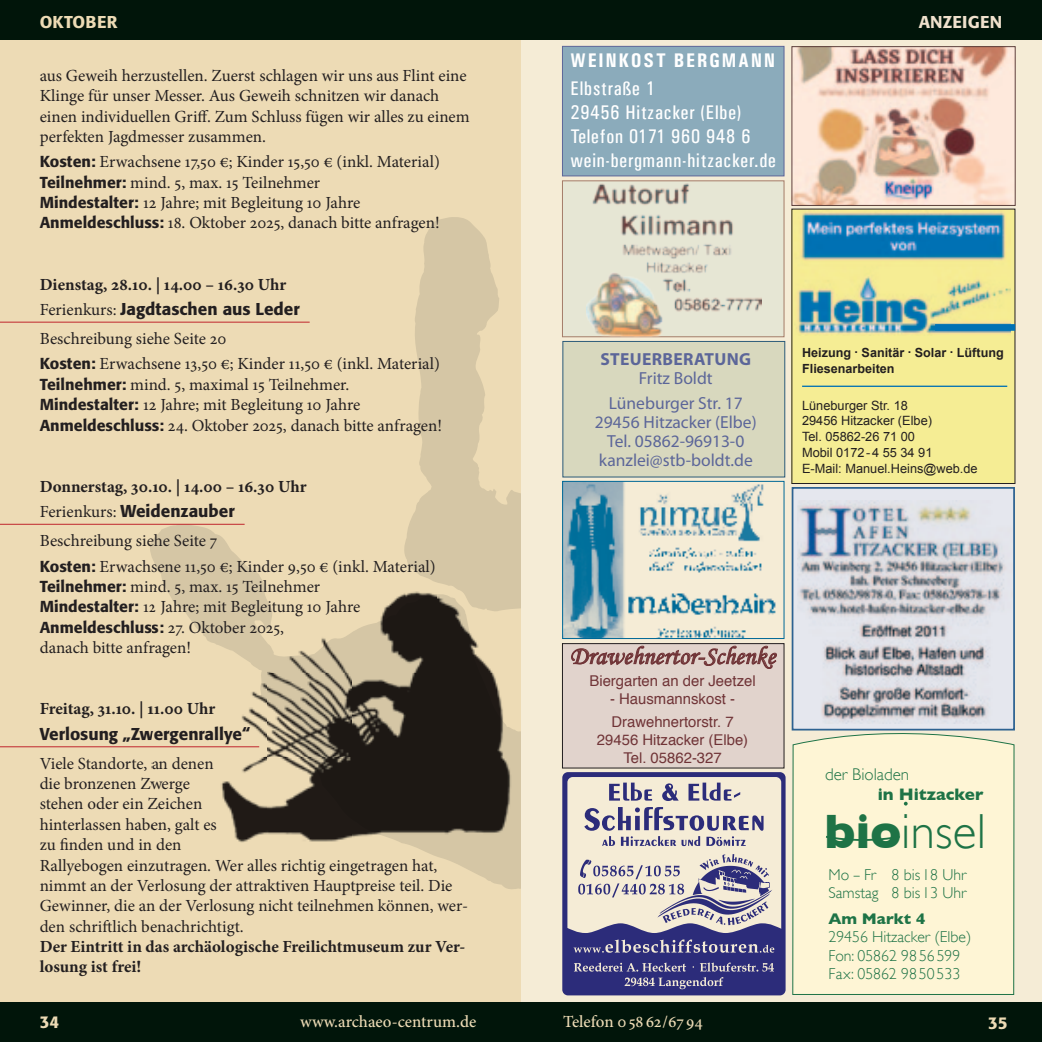
<style>
.page{position:relative;width:1042px;height:1042px;background:#fff}
.page>*{position:absolute;margin:0;border:0;box-sizing:border-box;transform-origin:0 0}
.t1{font:300 49.18px "Gill Sans";letter-spacing:.005em;color:#1e7346}
.t2{font:25.38px "Monotype Corsiva";color:#703437}
.t3{font:19.78px/23.8px "Univers Condensed";letter-spacing:.04em;color:#fff}
.t4{font:700 condensed 19.78px "Univers";letter-spacing:.09em;color:#fff}
.t5{font:17.5px/19.2px "Myriad Pro";color:#5c6699;text-align:center}
.t6{font:700 17.5px "Myriad Pro";letter-spacing:.02em;color:#5c6699}
.t7{font:16.97px/20.3px "Minion Pro";letter-spacing:-.005em;color:#231f20}
.t8{font:700 16.97px/20.3px "Minion Pro";color:#231f20}
.t9{font:500 16.97px "Formata BQ";color:#231f20}
.t10{font:500 16.97px "Minion Pro";color:#eddbb5}
.t11{font:500 16.97px "Formata BQ";letter-spacing:.01em;color:#eddbb5}
.t12{font:300 16.97px "Gill Sans";color:#1e7346}
.t13{font:700 16.97px "Gill Sans";color:#1e7346}
.t14{font:500 16.97px "Formata BQ";letter-spacing:.01em;color:#f0e1cd}
.t15{font:300 15.75px/18.4px "Gill Sans";color:#1e7346}
.t16{font:500 15.75px "Formata BQ";color:#231f20}
.t17{font:700 15.75px "Gill Sans";color:#1e7346}
.t18{font:14.88px/22.8px "Helvetica";color:#703437}
.t19{font:12.78px/15.8px "Arial";color:#231f20}
.t20{font:700 12.6px/15.8px "Arial";color:#231f20}
.s1{font-family:"Formata BQ";font-weight:500;font-size:15.75px}
.s2{font-family:"Minion Pro";font-weight:400}
.s3{font-family:"Minion Pro";font-weight:400;font-size:16.97px}
.s4{font-weight:700}
</style>
<div class="page">
<div style="left:0;top:30px;width:1042px;height:984px;background:#eddbb5"></div>
<svg style="left:148px;top:217px;width:373px;height:672px"></svg>
<div style="left:521px;top:30px;width:521px;height:984px;background:#f5ecd6"></div>
<div style="left:0;top:0;width:1042px;height:40px;background:#01150a"></div>
<div style="left:0;top:1002px;width:1042px;height:40px;background:#01150a"></div>
<hr style="left:0;top:322px;width:310px;height:1px;background:#c0262d">
<hr style="left:0;top:524px;width:245px;height:1px;background:#c0262d">
<hr style="left:0;top:746px;width:259px;height:1px;background:#c0262d">
<div style="left:562px;top:180px;width:222px;height:157px;background:#e6e6d4;border:1px solid #ac877d"></div>
<img style="left:586px;top:184px;width:175px;height:154px">
<div style="left:791px;top:487px;width:224px;height:243px;background:#e5e7ee;border:2px solid #2d6291"></div>
<img style="left:797px;top:500px;width:216px;height:219px">
<div style="left:562px;top:341px;width:223px;height:136px;background:#d8d8be;border:1px solid #2d6291"></div>
<div style="left:562px;top:643px;width:222px;height:125px;background:#e1d3cc"></div>
<div style="left:562px;top:643px;width:222px;height:125px;border:1px solid #231f20"></div>
<svg style="left:571px;top:645px;width:206px;height:24px"></svg>
<svg style="left:792px;top:719px;width:223px;height:276px"></svg>
<svg style="left:902px;top:797px;width:8px;height:8px"></svg>
<svg style="left:824px;top:834px;width:78px;height:8px"></svg>
<svg style="left:562px;top:772px;width:223px;height:223px"></svg>
<svg style="left:609px;top:782px;width:43px;height:18px"></svg>
<svg style="left:662px;top:783px;width:17px;height:18px"></svg>
<svg style="left:688px;top:782px;width:52px;height:18px"></svg>
<svg style="left:565px;top:854px;width:217px;height:139px"></svg>
<svg style="left:584px;top:807px;width:179px;height:39px"></svg>
<div style="left:792px;top:209px;width:223px;height:274px;background:#f5ed94"></div>
<img style="left:797px;top:212px;width:213px;height:122px">
<hr style="left:802px;top:386px;width:205px;height:1px;background:#0071b4">
<div style="left:935px;top:324px;width:80px;height:7px;background:#0071b4"></div>
<div style="left:562px;top:46px;width:222px;height:130px;background:#8babbb;border:1px solid #5c6699"></div>
<img style="left:564px;top:483px;width:212px;height:154px">
<div style="left:562px;top:481px;width:222px;height:158px;border:1px solid #0071b4"></div>
<img style="left:153px;top:589px;width:368px;height:253px">
<img style="left:793px;top:48px;width:216px;height:156px">
<div style="left:791px;top:46px;width:224px;height:160px;border:1px solid #5c403b"></div>
<p class="t11" style="left:40px;top:11px;width:79px">Oktober</p>
<p class="t7" style="left:40px;top:65px;width:431px">aus Geweih herzustellen. Zuerst schlagen wir uns aus Flint eine Klinge für unser Messer. Aus Geweih schnitzen wir danach einen individuellen Griff. Zum Schluss fügen wir alles zu einem perfekten Jagdmesser zusammen.</p>
<p class="t7" style="left:40px;top:152px;width:402px"><span class="s1">Kosten:</span> Erwachsene 17,50 €; Kinder 15,50 € (inkl. Material)<br><span class="s1">Teilnehmer:</span> mind. 5, max. 15 Teilnehmer<br><span class="s1">Mindestalter:</span> 12 Jahre; mit Begleitung 10 Jahre <span class="s1">Anmeldeschluss:</span> 18. Oktober 2025, danach bitte anfragen!</p>
<p class="t8" style="left:40px;top:274px;width:248px">Dienstag, 28.10. | 14.00 – 16.30 Uhr</p>
<p class="t9" style="left:40px;top:299px;width:262px"><span class="s2">Ferienkurs:</span> Jagdtaschen aus Leder</p>
<p class="t7" style="left:40px;top:326px;width:402px;line-height:25.4px">Beschreibung siehe Seite 20<br><span class="s1">Kosten:</span> Erwachsene 13,50 €; Kinder 11,50 € (inkl. Material)</p>
<p class="t7" style="left:40px;top:374px;width:404px"><span class="s1">Teilnehmer:</span> mind. 5, maximal 15 Teilnehmer.<br><span class="s1">Mindestalter:</span> 12 Jahre; mit Begleitung 10 Jahre<br><span class="s1">Anmeldeschluss:</span> 24. Oktober 2025, danach bitte anfragen!</p>
<p class="t8" style="left:40px;top:476px;width:268px">Donnerstag, 30.10. | 14.00 – 16.30 Uhr</p>
<p class="t9" style="left:40px;top:501px;width:197px"><span class="s2">Ferienkurs:</span> Weidenzauber</p>
<p class="t7" style="left:40px;top:528px;width:397px;line-height:25.4px">Beschreibung siehe Seite 7<br><span class="s1">Kosten:</span> Erwachsene 11,50 €; Kinder 9,50 € (inkl. Material)</p>
<p class="t7" style="left:40px;top:576px;width:322px"><span class="s1">Teilnehmer:</span> mind. 5, max. 15 Teilnehmer<br><span class="s1">Mindestalter:</span> 12 Jahre; mit Begleitung 10 Jahre</p>
<p class="t16" style="left:40px;top:617px;width:246px">Anmeldeschluss: <span class="s3">27. Oktober 2025,</span></p>
<p class="t7" style="left:40px;top:637px;width:153px">danach bitte anfragen!</p>
<p class="t8" style="left:40px;top:698px;width:177px">Freitag, 31.10. | 11.00 Uhr</p>
<p class="t9" style="left:40px;top:723px;width:212px">Verlosung „Zwergenrallye“</p>
<p class="t7" style="left:40px;top:753px;width:430px">Viele Standorte, an denen<br>die bronzenen Zwerge<br>stehen oder ein Zeichen<br>hinterlassen haben, galt es<br>zu finden und in den<br>Rallyebogen einzutragen. Wer alles richtig eingetragen hat, nimmt an der Verlosung der attraktiven Hauptpreise teil. Die Gewinner, die an der Verlosung nicht teilnehmen können, wer&shy;den schriftlich benachrichtigt.</p>
<p class="t8" style="left:40px;top:936px;width:427px">Der Eintritt in das archäologische Freilichtmuseum zur Ver&shy;losung ist frei!</p>
<p class="t4" style="left:570px;top:48px;width:206px">WEINKOST BERGMANN</p>
<p class="t3" style="left:570px;top:77px;width:207px">Elbstraße 1<br>29456 Hitzacker (Elbe)<br>Telefon 0171 960 948 6 wein-bergmann-hitzacker.de</p>
<p class="t14" style="left:919px;top:11px;width:85px">Anzeigen</p>
<p class="t6" style="left:600px;top:348px;width:152px">STEUERBERATUNG</p>
<p class="t5" style="left:609px;top:366px;width:135px;line-height:24.2px">Fritz Boldt<br>Lüneburger Str. 17</p>
<p class="t5" style="left:595px;top:412px;width:163px">29456 Hitzacker (Elbe)<br>Tel. 05862-96913-0 kanzlei@stb-boldt.de</p>
<p class="t20" style="left:802px;top:346px;width:203px">Heizung . Sanitär . Solar . Lüftung<br>Fliesenarbeiten</p>
<p class="t19" style="left:802px;top:397px;width:177px">Lüneburger Str. 18<br>29456 Hitzacker (Elbe)<br>Tel. 05862-26 71 00<br>Mobil 0172-4 55 34 91<br>E-Mail: Manuel.Heins@web.de</p>
<h2 class="t2" style="left:570px;top:640px;width:207px">Drawehnertor-Schenke</h2>
<p class="t18" style="left:589px;top:670px;width:168px">Biergarten an der Jeetzel</p>
<p class="t18" style="left:610px;top:688px;width:126px">- Hausmannskost -<br>Drawehnertorstr. 7</p>
<p class="t18" style="left:597px;top:731px;width:153px;line-height:17.8px;text-align:center">29456 Hitzacker (Elbe)<br>Tel. 05862-327</p>
<p class="t12" style="left:825px;top:765px;width:86px">der Bioladen</p>
<p class="t13" style="left:877px;top:785px;width:107px">in Hitzacker</p>
<h1 class="t1" style="left:824px;top:803px;width:163px"><span class="s4">bio</span>insel</h1>
<p class="t15" style="left:828px;top:865px;width:139px">Mo – Fr 8 bis18 Uhr<br>Samstag 8 bis13 Uhr</p>
<p class="t17" style="left:828px;top:909px;width:98px">Am Markt 4</p>
<p class="t15" style="left:828px;top:928px;width:144px">29456 Hitzacker (Elbe)<br>Fon: 05862 9856599<br>Fax: 05862 9850533</p>
<p class="t11" style="left:40px;top:1011px;width:21px">34</p>
<p class="t10" style="left:300px;top:1010px;width:177px">www.archaeo-centrum.de</p>
<p class="t10" style="left:563px;top:1010px;width:141px">Telefon 05862/67 94</p>
<p class="t11" style="left:988px;top:1013px;width:21px">35</p>
</div>
